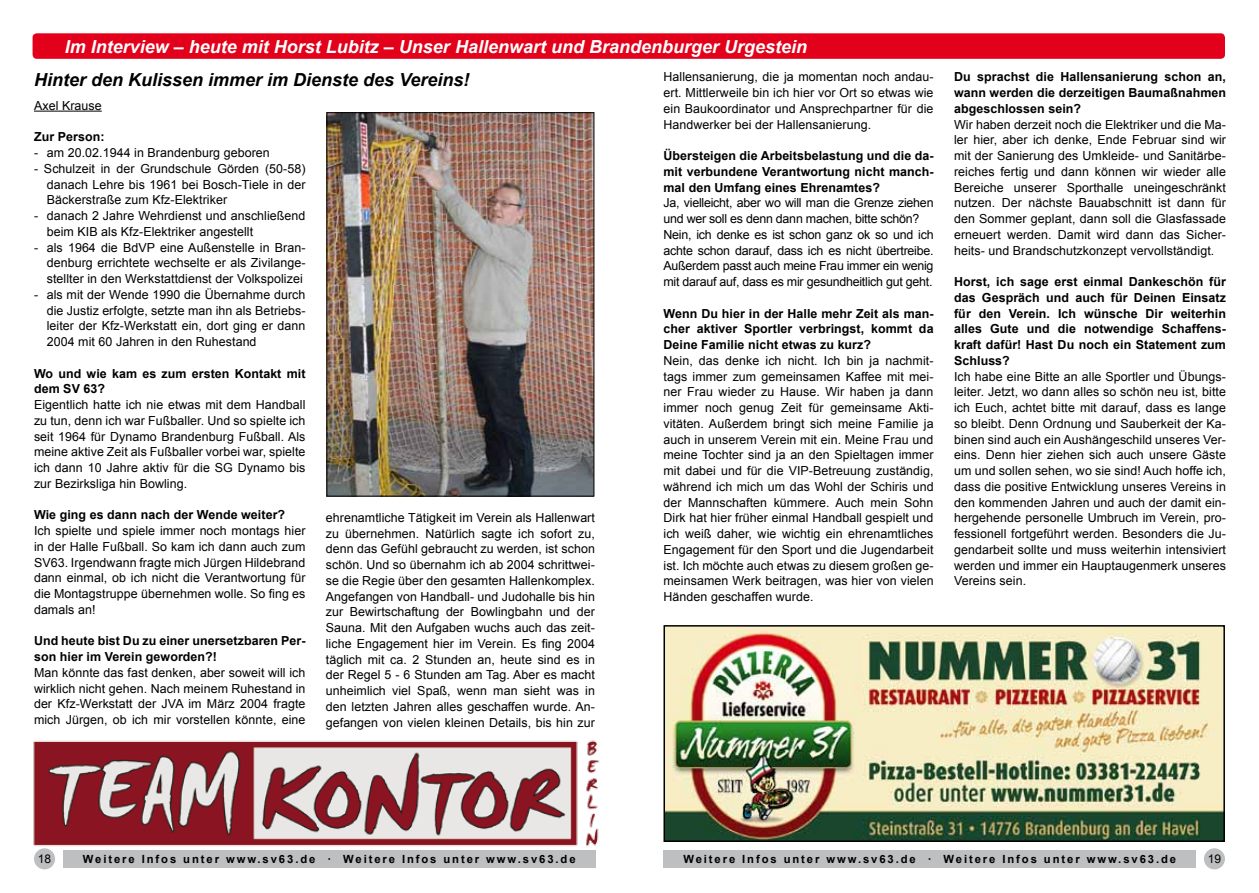
<style>
.page{position:relative;width:1259px;height:893px;background:#fff}
.page>*{position:absolute;margin:0;border:0;box-sizing:border-box;transform-origin:0 0}
.t1{font:italic 700 18px "Arial";color:#fff}
.t2{font:italic 700 18px "Arial";color:#000}
.t3{font:12.45px/15.8px "Arial";letter-spacing:.005em;color:#000;text-align:justify}
.t4{font:700 12.45px/15.8px "Arial";letter-spacing:.005em;color:#000;text-align:justify}
.t5{font:12.45px/15.8px "Arial";letter-spacing:-.02em;color:#000}
.t6{font:12px "Arial";color:#000}
.t7{font:700 11.25px "Arial";letter-spacing:.17em;color:#000}
</style>
<div class="page">
<div style="left:63px;top:850px;width:532px;height:17px;background:#bdbfc0"></div>
<div style="left:663px;top:850px;width:533px;height:17px;background:#bdbfc0"></div>
<img style="left:666px;top:628px;width:556px;height:211px">
<div style="left:663px;top:625px;width:562px;height:217px;border:2px solid #000"></div>
<img style="left:33px;top:740px;width:567px;height:114px">
<div style="left:34px;top:848px;width:21px;height:21px;background:#bdbfc0;border-radius:50%"></div>
<div style="left:1204px;top:848px;width:21px;height:21px;background:#bdbfc0;border-radius:50%"></div>
<hr style="left:34px;top:111px;width:68px;height:1px;background:#000">
<div style="left:33px;top:33px;width:1192px;height:26px;background:#e2001a;border-radius:4px"></div>
<img style="left:328px;top:114px;width:264px;height:380px">
<div style="left:326px;top:112px;width:268px;height:384px;border:1px solid #000"></div>
<h1 class="t1" style="left:65px;top:34px;width:744px">Im Interview – heute mit Horst Lubitz – Unser Hallenwart und Brandenburger Urgestein</h1>
<h1 class="t2" style="left:34px;top:68px;width:437px">Hinter den Kulissen immer im Dienste des Vereins!</h1>
<p class="t3" style="left:34px;top:98px;width:69px">Axel Krause</p>
<p class="t4" style="left:34px;top:129px;width:72px">Zur Person:</p>
<p class="t3" style="left:34px;top:145px;width:237px">- am 20.02.1944 in Brandenburg geboren</p>
<p class="t3" style="left:47px;top:161px;width:260px;text-indent:-13px">- Schulzeit in der Grundschule Görden (50-58) danach Lehre bis 1961 bei Bosch-Tiele in der Bäckerstraße zum Kfz-Elektriker</p>
<p class="t3" style="left:47px;top:208px;width:260px;text-indent:-13px">- danach 2 Jahre Wehrdienst und anschließend beim KIB als Kfz-Elektriker angestellt</p>
<p class="t3" style="left:47px;top:239px;width:260px;text-indent:-13px">- als 1964 die BdVP eine Außenstelle in Bran&shy;denburg errichtete wechselte er als Zivilange&shy;stellter in den Werkstattdienst der Volkspolizei</p>
<p class="t3" style="left:47px;top:287px;width:260px;text-indent:-13px">- als mit der Wende 1990 die Übernahme durch die Justiz erfolgte, setzte man ihn als Betriebs&shy;leiter der Kfz-Werkstatt ein, dort ging er dann 2004 mit 60 Jahren in den Ruhestand</p>
<p class="t4" style="left:34px;top:366px;width:273px">Wo und wie kam es zum ersten Kontakt mit dem SV 63?</p>
<p class="t3" style="left:34px;top:397px;width:273px">Eigentlich hatte ich nie etwas mit dem Handball zu tun, denn ich war Fußballer. Und so spielte ich seit 1964 für Dynamo Brandenburg Fußball. Als meine aktive Zeit als Fußballer vorbei war, spielte ich dann 10 Jahre aktiv für die SG Dynamo bis zur Bezirksliga hin Bowling.</p>
<p class="t4" style="left:34px;top:507px;width:253px">Wie ging es dann nach der Wende weiter?</p>
<p class="t3" style="left:34px;top:523px;width:273px">Ich spielte und spiele immer noch montags hier in der Halle Fußball. So kam ich dann auch zum SV63. Irgendwann fragte mich Jürgen Hildebrand dann einmal, ob ich nicht die Verantwortung für die Montagstruppe übernehmen wolle. So fing es damals an!</p>
<p class="t4" style="left:34px;top:633px;width:273px">Und heute bist Du zu einer unersetzbaren Per&shy;son hier im Verein geworden?!</p>
<p class="t3" style="left:34px;top:665px;width:273px">Man könnte das fast denken, aber soweit will ich wirklich nicht gehen. Nach meinem Ruhestand in der Kfz-Werkstatt der JVA im März 2004 fragte mich Jürgen, ob ich mir vorstellen könnte, eine</p>
<p class="t3" style="left:326px;top:510px;width:271px">ehrenamtliche Tätigkeit im Verein als Hallenwart zu übernehmen. Natürlich sagte ich sofort zu, denn das Gefühl gebraucht zu werden, ist schon schön. Und so übernahm ich ab 2004 schrittwei&shy;se die Regie über den gesamten Hallenkomplex.<br>Angefangen von Handball- und Judohalle bis hin zur Bewirtschaftung der Bowlingbahn und der Sauna. Mit den Aufgaben wuchs auch das zeit&shy;liche Engagement hier im Verein. Es fing 2004 täglich mit ca. 2 Stunden an, heute sind es in der Regel 5 - 6 Stunden am Tag. Aber es macht unheimlich viel Spaß, wenn man sieht was in den letzten Jahren alles geschaffen wurde. An&shy;gefangen von vielen kleinen Details, bis hin zur</p>
<p class="t3" style="left:663px;top:69px;width:271px">Hallensanierung, die ja momentan noch andau&shy;ert. Mittlerweile bin ich hier vor Ort so etwas wie ein Baukoordinator und Ansprechpartner für die Handwerker bei der Hallensanierung.</p>
<p class="t4" style="left:663px;top:148px;width:272px">Übersteigen die Arbeitsbelastung und die da&shy;mit verbundene Verantwortung nicht manch&shy;mal den Umfang eines Ehrenamtes?</p>
<p class="t5" style="left:663px;top:195px;width:271px">Ja, vielleicht, aber wo will man die Grenze ziehen und wer soll es denn dann machen, bitte schön?<br>Nein, ich denke es ist schon ganz ok so und ich achte schon darauf, dass ich es nicht übertreibe.<br>Außerdem passt auch meine Frau immer ein wenig mit darauf auf, dass es mir gesundheitlich gut geht.</p>
<p class="t4" style="left:663px;top:306px;width:271px">Wenn Du hier in der Halle mehr Zeit als man&shy;cher aktiver Sportler verbringst, kommt da Deine Familie nicht etwas zu kurz?</p>
<p class="t3" style="left:663px;top:353px;width:271px">Nein, das denke ich nicht. Ich bin ja nachmit&shy;tags immer zum gemeinsamen Kaffee mit mei&shy;ner Frau wieder zu Hause. Wir haben ja dann immer noch genug Zeit für gemeinsame Akti&shy;vitäten. Außerdem bringt sich meine Familie ja auch in unserem Verein mit ein. Meine Frau und meine Tochter sind ja an den Spieltagen immer mit dabei und für die VIP-Betreuung zuständig, während ich mich um das Wohl der Schiris und der Mannschaften kümmere. Auch mein Sohn Dirk hat hier früher einmal Handball gespielt und ich weiß daher, wie wichtig ein ehrenamtliches Engagement für den Sport und die Jugendarbeit ist. Ich möchte auch etwas zu diesem großen ge&shy;meinsamen Werk beitragen, was hier von vielen Händen geschaffen wurde.</p>
<p class="t4" style="left:954px;top:69px;width:273px">Du sprachst die Hallensanierung schon an, wann werden die derzeitigen Baumaßnahmen abgeschlossen sein?</p>
<p class="t3" style="left:954px;top:116px;width:273px">Wir haben derzeit noch die Elektriker und die Ma&shy;ler hier, aber ich denke, Ende Februar sind wir mit der Sanierung des Umkleide- und Sanitärbe&shy;reiches fertig und dann können wir wieder alle Bereiche unserer Sporthalle uneingeschränkt nutzen. Der nächste Bauabschnitt ist dann für den Sommer geplant, dann soll die Glasfassade erneuert werden. Damit wird dann das Sicher&shy;heits- und Brandschutzkonzept vervollständigt.</p>
<p class="t4" style="left:954px;top:274px;width:273px">Horst, ich sage erst einmal Dankeschön für das Gespräch und auch für Deinen Einsatz für den Verein. Ich wünsche Dir weiterhin alles Gute und die notwendige Schaffens&shy;kraft dafür! Hast Du noch ein Statement zum Schluss?</p>
<p class="t3" style="left:954px;top:368px;width:273px">Ich habe eine Bitte an alle Sportler und Übungs&shy;leiter. Jetzt, wo dann alles so schön neu ist, bitte ich Euch, achtet bitte mit darauf, dass es lange so bleibt. Denn Ordnung und Sauberkeit der Ka&shy;binen sind auch ein Aushängeschild unseres Ver&shy;eins. Denn hier ziehen sich auch unsere Gäste um und sollen sehen, wo sie sind! Auch hoffe ich, dass die positive Entwicklung unseres Vereins in den kommenden Jahren und auch der damit ein&shy;hergehende personelle Umbruch im Verein, pro&shy;fessionell fortgeführt werden. Besonders die Ju&shy;gendarbeit sollte und muss weiterhin intensiviert werden und immer ein Hauptaugenmerk unseres Vereins sein.</p>
<p class="t6" style="left:38px;top:851px;width:15px">18</p>
<p class="t7" style="left:83px;top:851px;width:494px">Weitere Infos unter www.sv63.de · Weitere Infos unter www.sv63.de</p>
<p class="t7" style="left:683px;top:851px;width:494px">Weitere Infos unter www.sv63.de · Weitere Infos unter www.sv63.de</p>
<p class="t6" style="left:1207px;top:851px;width:15px">19</p>
</div>
